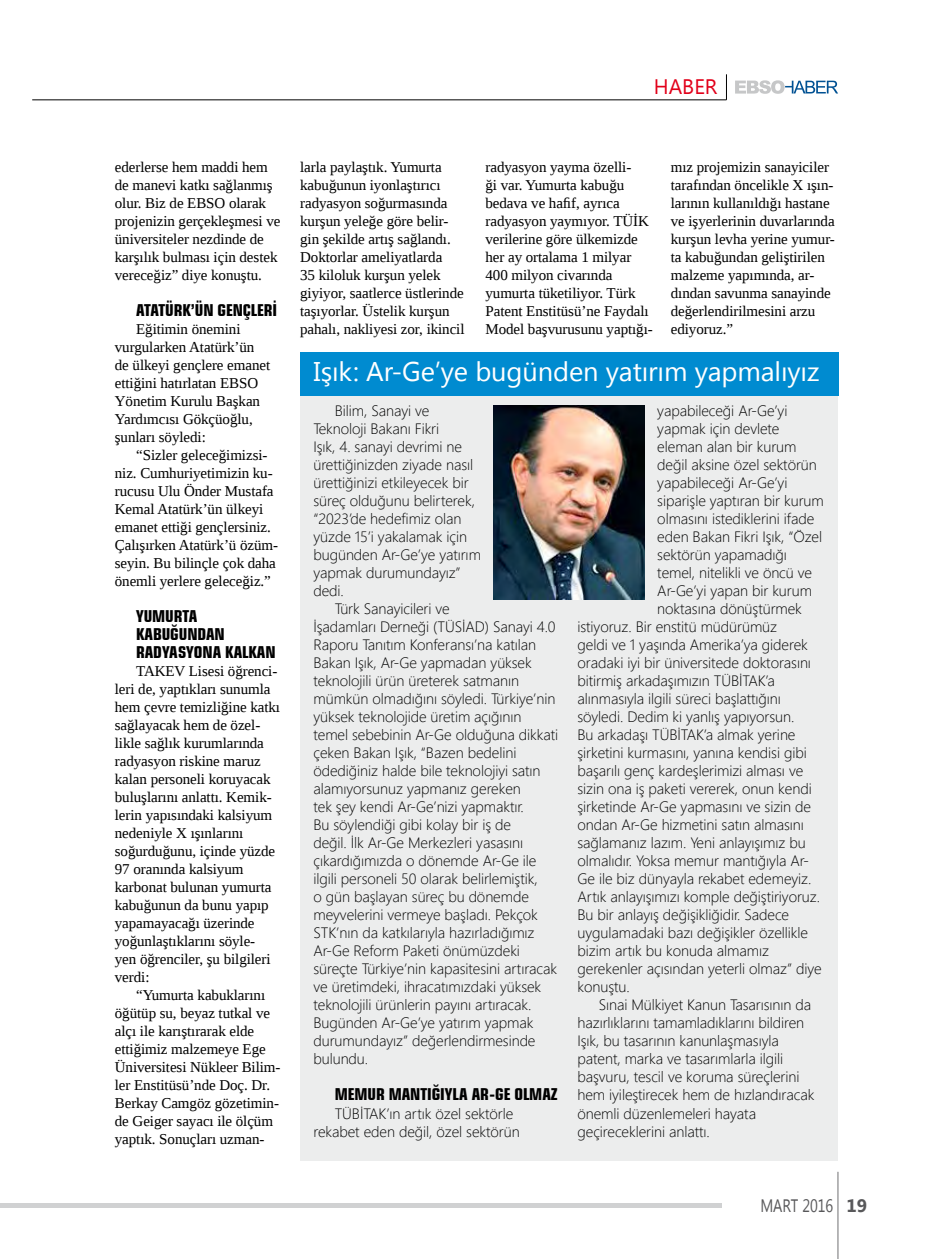
<style>
.page{position:relative;width:936px;height:1259px;background:#fff}
.page>*{position:absolute;margin:0;border:0;box-sizing:border-box;transform-origin:0 0}
.t1{font:27px "Segoe UI";letter-spacing:-.005em;color:#fff}
.t2{font:21px "Segoe UI";color:#e2001a}
.t3{font:18px "Segoe UI";color:#58585a;scale:.8 1}
.t4{font:700 18px "Segoe UI";color:#58585a}
.t5{font:700 condensed 16.5px/18px "Square 721 BT";letter-spacing:-.005em;color:#000}
.t6{font:300 15px/18px "Segoe UI";letter-spacing:-.005em;color:#000}
.t7{font:15px/18px "Liberation Serif";letter-spacing:-.005em;color:#000}
</style>
<div class="page">
<hr style="left:837px;top:1171px;width:1px;height:88px;background:#707172">
<hr style="left:0;top:1203px;width:722px;height:4px;background:#d0d1d2">
<svg style="left:735px;top:80px;width:103px;height:14px"></svg>
<hr style="left:32px;top:100px;width:694px;height:1px;background:#000">
<svg style="left:726px;top:74px;width:1px;height:26px"></svg>
<div style="left:300px;top:395px;width:538px;height:766px;background:#eceded"></div>
<div style="left:300px;top:352px;width:538px;height:43px;background:#008bd0"></div>
<img style="left:493px;top:405px;width:151px;height:195px">
<h2 class="t2" style="left:653px;top:72px;width:65px">HABER</h2>
<p class="t7" style="left:115px;top:158px;width:167px">ederlerse hem maddi hem de manevi katkı sağlanmış olur. Biz de EBSO olarak projenizin gerçekleşmesi ve üniversiteler nezdinde de karşılık bulması için destek vereceğiz” diye konuştu.</p>
<p class="t5" style="left:136px;top:301px;width:143px">ATATÜRK’ÜN GENÇLERI</p>
<p class="t7" style="left:115px;top:320px;width:157px;text-indent:21px">Eğitimin önemini vurgularken Atatürk’ün de ülkeyi gençlere emanet ettiğini hatırlatan EBSO<br>Yönetim Kurulu Başkan<br>Yardımcısı Gökçüoğlu, şunları söyledi:</p>
<p class="t7" style="left:115px;top:446px;width:165px;text-indent:21px">“Sizler geleceğimizsi&shy;niz. Cumhuriyetimizin ku&shy;rucusu Ulu Önder Mustafa<br>Kemal Atatürk’ün ülkeyi emanet ettiği gençlersiniz.<br>Çalışırken Atatürk’ü özüm&shy;seyin. Bu bilinçle çok daha önemli yerlere geleceğiz.”</p>
<p class="t5" style="left:136px;top:607px;width:141px">YUMURTA<br>KABUĞUNDAN<br>RADYASYONA KALKAN</p>
<p class="t7" style="left:115px;top:662px;width:167px;text-indent:21px">TAKEV Lisesi öğrenci&shy;leri de, yaptıkları sunumla hem çevre temizliğine katkı sağlayacak hem de özel&shy;likle sağlık kurumlarında radyasyon riskine maruz kalan personeli koruyacak buluşlarını anlattı. Kemik&shy;lerin yapısındaki kalsiyum nedeniyle X ışınlarını soğurduğunu, içinde yüzde<br>97 oranında kalsiyum karbonat bulunan yumurta kabuğunun da bunu yapıp yapamayacağı üzerinde yoğunlaştıklarını söyle&shy;yen öğrenciler, şu bilgileri verdi:</p>
<p class="t7" style="left:115px;top:986px;width:167px;text-indent:21px">“Yumurta kabuklarını öğütüp su, beyaz tutkal ve alçı ile karıştırarak elde ettiğimiz malzemeye Ege<br>Üniversitesi Nükleer Bilim&shy;ler Enstitüsü’nde Doç. Dr.<br>Berkay Camgöz gözetimin&shy;de Geiger sayacı ile ölçüm yaptık. Sonuçları uzman-</p>
<p class="t7" style="left:300px;top:158px;width:166px">larla paylaştık. Yumurta kabuğunun iyonlaştırıcı radyasyon soğurmasında kurşun yeleğe göre belir&shy;gin şekilde artış sağlandı.<br>Doktorlar ameliyatlarda<br>35 kiloluk kurşun yelek giyiyor, saatlerce üstlerinde taşıyorlar. Üstelik kurşun pahalı, nakliyesi zor, ikincil</p>
<p class="t7" style="left:485px;top:158px;width:169px">radyasyon yayma özelli-<br>ği var. Yumurta kabuğu bedava ve hafif, ayrıca radyasyon yaymıyor. TÜİK verilerine göre ülkemizde her ay ortalama 1 milyar<br>400 milyon civarında yumurta tüketiliyor. Türk<br>Patent Enstitüsü’ne Faydalı<br>Model başvurusunu yaptığı-</p>
<p class="t7" style="left:670px;top:158px;width:166px">mız projemizin sanayiciler tarafından öncelikle X ışın&shy;larının kullanıldığı hastane ve işyerlerinin duvarlarında kurşun levha yerine yumur&shy;ta kabuğundan geliştirilen malzeme yapımında, ar&shy;dından savunma sanayinde değerlendirilmesini arzu ediyoruz.”</p>
<h1 class="t1" style="left:313px;top:353px;width:507px">Işık: Ar-Ge’ye bugünden yatırım yapmalıyız</h1>
<p class="t6" style="left:335px;top:401px;width:96px">Bilim, Sanayi ve</p>
<p class="t6" style="left:313px;top:419px;width:127px">Teknoloji Bakanı Fikri</p>
<p class="t6" style="left:313px;top:437px;width:150px">Işık, 4. sanayi devrimi ne</p>
<p class="t6" style="left:313px;top:455px;width:161px">ürettiğinizden ziyade nasıl</p>
<p class="t6" style="left:313px;top:473px;width:157px">ürettiğinizi etkileyecek bir</p>
<p class="t6" style="left:313px;top:491px;width:163px">süreç olduğunu belirterek,</p>
<p class="t6" style="left:313px;top:509px;width:150px">“2023’de hedefimiz olan</p>
<p class="t6" style="left:313px;top:527px;width:155px">yüzde 15’i yakalamak için</p>
<p class="t6" style="left:313px;top:545px;width:169px">bugünden Ar-Ge’ye yatırım</p>
<p class="t6" style="left:313px;top:563px;width:149px">yapmak durumundayız”</p>
<p class="t6" style="left:313px;top:581px;width:32px">dedi.</p>
<p class="t6" style="left:335px;top:599px;width:117px">Türk Sanayicileri ve</p>
<p class="t6" style="left:313px;top:617px;width:244px">İşadamları Derneği (TÜSİAD) Sanayi 4.0</p>
<p class="t6" style="left:313px;top:635px;width:224px">Raporu Tanıtım Konferansı’na katılan</p>
<p class="t6" style="left:313px;top:653px;width:220px">Bakan Işık, Ar-Ge yapmadan yüksek</p>
<p class="t6" style="left:313px;top:671px;width:207px">teknolojili ürün üreterek satmanın</p>
<p class="t6" style="left:313px;top:689px;width:243px">mümkün olmadığını söyledi. Türkiye’nin</p>
<p class="t6" style="left:313px;top:707px;width:209px">yüksek teknolojide üretim açığının</p>
<p class="t6" style="left:313px;top:725px;width:246px">temel sebebinin Ar-Ge olduğuna dikkati</p>
<p class="t6" style="left:313px;top:743px;width:204px">çeken Bakan Işık, “Bazen bedelini</p>
<p class="t6" style="left:313px;top:761px;width:229px">ödediğiniz halde bile teknolojiyi satın</p>
<p class="t6" style="left:313px;top:779px;width:209px">alamıyorsunuz yapmanız gereken</p>
<p class="t6" style="left:313px;top:797px;width:212px">tek şey kendi Ar-Ge’nizi yapmaktır.</p>
<p class="t6" style="left:313px;top:815px;width:199px">Bu söylendiği gibi kolay bir iş de</p>
<p class="t6" style="left:313px;top:833px;width:211px">değil. İlk Ar-Ge Merkezleri yasasını</p>
<p class="t6" style="left:313px;top:851px;width:224px">çıkardığımızda o dönemde Ar-Ge ile</p>
<p class="t6" style="left:313px;top:869px;width:226px">ilgili personeli 50 olarak belirlemiştik,</p>
<p class="t6" style="left:313px;top:887px;width:217px">o gün başlayan süreç bu dönemde</p>
<p class="t6" style="left:313px;top:905px;width:226px">meyvelerini vermeye başladı. Pekçok</p>
<p class="t6" style="left:313px;top:923px;width:222px">STK’nın da katkılarıyla hazırladığımız</p>
<p class="t6" style="left:313px;top:941px;width:208px">Ar-Ge Reform Paketi önümüzdeki</p>
<p class="t6" style="left:313px;top:959px;width:245px">süreçte Türkiye’nin kapasitesini artıracak</p>
<p class="t6" style="left:313px;top:977px;width:229px">ve üretimdeki, ihracatımızdaki yüksek</p>
<p class="t6" style="left:313px;top:995px;width:219px">teknolojili ürünlerin payını artıracak.</p>
<p class="t6" style="left:313px;top:1013px;width:221px">Bugünden Ar-Ge’ye yatırım yapmak</p>
<p class="t6" style="left:313px;top:1031px;width:223px">durumundayız” değerlendirmesinde</p>
<p class="t6" style="left:313px;top:1049px;width:56px">bulundu.</p>
<p class="t5" style="left:335px;top:1085px;width:224px">MEMUR MANTIĞIYLA AR-GE OLMAZ</p>
<p class="t6" style="left:313px;top:1103px;width:208px;text-indent:21px">TÜBİTAK’ın artık özel sektörle rekabet eden değil, özel sektörün</p>
<p class="t6" style="left:657px;top:401px;width:132px">yapabileceği Ar-Ge’yi</p>
<p class="t6" style="left:657px;top:419px;width:124px">yapmak için devlete</p>
<p class="t6" style="left:657px;top:437px;width:141px">eleman alan bir kurum</p>
<p class="t6" style="left:657px;top:455px;width:161px">değil aksine özel sektörün</p>
<p class="t6" style="left:657px;top:473px;width:132px">yapabileceği Ar-Ge’yi</p>
<p class="t6" style="left:657px;top:491px;width:168px">siparişle yaptıran bir kurum</p>
<p class="t6" style="left:657px;top:509px;width:158px">olmasını istediklerini ifade</p>
<p class="t6" style="left:657px;top:527px;width:166px">eden Bakan Fikri Işık, “Özel</p>
<p class="t6" style="left:657px;top:545px;width:131px">sektörün yapamadığı</p>
<p class="t6" style="left:657px;top:563px;width:156px">temel, nitelikli ve öncü ve</p>
<p class="t6" style="left:657px;top:581px;width:156px">Ar-Ge’yi yapan bir kurum</p>
<p class="t6" style="left:657px;top:599px;width:146px">noktasına dönüştürmek</p>
<p class="t6" style="left:577px;top:617px;width:201px">istiyoruz. Bir enstitü müdürümüz</p>
<p class="t6" style="left:577px;top:635px;width:232px">geldi ve 1 yaşında Amerika’ya giderek</p>
<p class="t6" style="left:577px;top:653px;width:235px">oradaki iyi bir üniversitede doktorasını</p>
<p class="t6" style="left:577px;top:671px;width:199px">bitirmiş arkadaşımızın TÜBİTAK’a</p>
<p class="t6" style="left:577px;top:689px;width:205px">alınmasıyla ilgili süreci başlattığını</p>
<p class="t6" style="left:577px;top:707px;width:218px">söyledi. Dedim ki yanlış yapıyorsun.</p>
<p class="t6" style="left:577px;top:725px;width:219px">Bu arkadaşı TÜBİTAK’a almak yerine</p>
<p class="t6" style="left:577px;top:743px;width:231px">şirketini kurmasını, yanına kendisi gibi</p>
<p class="t6" style="left:577px;top:761px;width:227px">başarılı genç kardeşlerimizi alması ve</p>
<p class="t6" style="left:577px;top:779px;width:236px">sizin ona iş paketi vererek, onun kendi</p>
<p class="t6" style="left:577px;top:797px;width:235px">şirketinde Ar-Ge yapmasını ve sizin de</p>
<p class="t6" style="left:577px;top:815px;width:228px">ondan Ar-Ge hizmetini satın almasını</p>
<p class="t6" style="left:577px;top:833px;width:230px">sağlamanız lazım. Yeni anlayışımız bu</p>
<p class="t6" style="left:577px;top:851px;width:233px">olmalıdır. Yoksa memur mantığıyla Ar-</p>
<p class="t6" style="left:577px;top:869px;width:235px">Ge ile biz dünyayla rekabet edemeyiz.</p>
<p class="t6" style="left:577px;top:887px;width:244px">Artık anlayışımızı komple değiştiriyoruz.</p>
<p class="t6" style="left:577px;top:905px;width:213px">Bu bir anlayış değişikliğidir. Sadece</p>
<p class="t6" style="left:577px;top:923px;width:232px">uygulamadaki bazı değişikler özellikle</p>
<p class="t6" style="left:577px;top:941px;width:193px">bizim artık bu konuda almamız</p>
<p class="t6" style="left:577px;top:959px;width:246px">gerekenler açısından yeterli olmaz” diye</p>
<p class="t6" style="left:577px;top:977px;width:54px">konuştu.</p>
<p class="t6" style="left:598px;top:995px;width:214px">Sınai Mülkiyet Kanun Tasarısının da</p>
<p class="t6" style="left:577px;top:1013px;width:228px">hazırlıklarını tamamladıklarını bildiren</p>
<p class="t6" style="left:577px;top:1031px;width:203px">Işık, bu tasarının kanunlaşmasıyla</p>
<p class="t6" style="left:577px;top:1049px;width:207px">patent, marka ve tasarımlarla ilgili</p>
<p class="t6" style="left:577px;top:1067px;width:223px">başvuru, tescil ve koruma süreçlerini</p>
<p class="t6" style="left:577px;top:1085px;width:238px">hem iyileştirecek hem de hızlandıracak</p>
<p class="t6" style="left:577px;top:1103px;width:180px">önemli düzenlemeleri hayata</p>
<p class="t6" style="left:577px;top:1121px;width:134px">geçireceklerini anlattı.</p>
<p class="t3" style="left:760px;top:1193px;width:93px">MART 2016</p>
<p class="t4" style="left:846px;top:1192px;width:22px">19</p>
</div>
